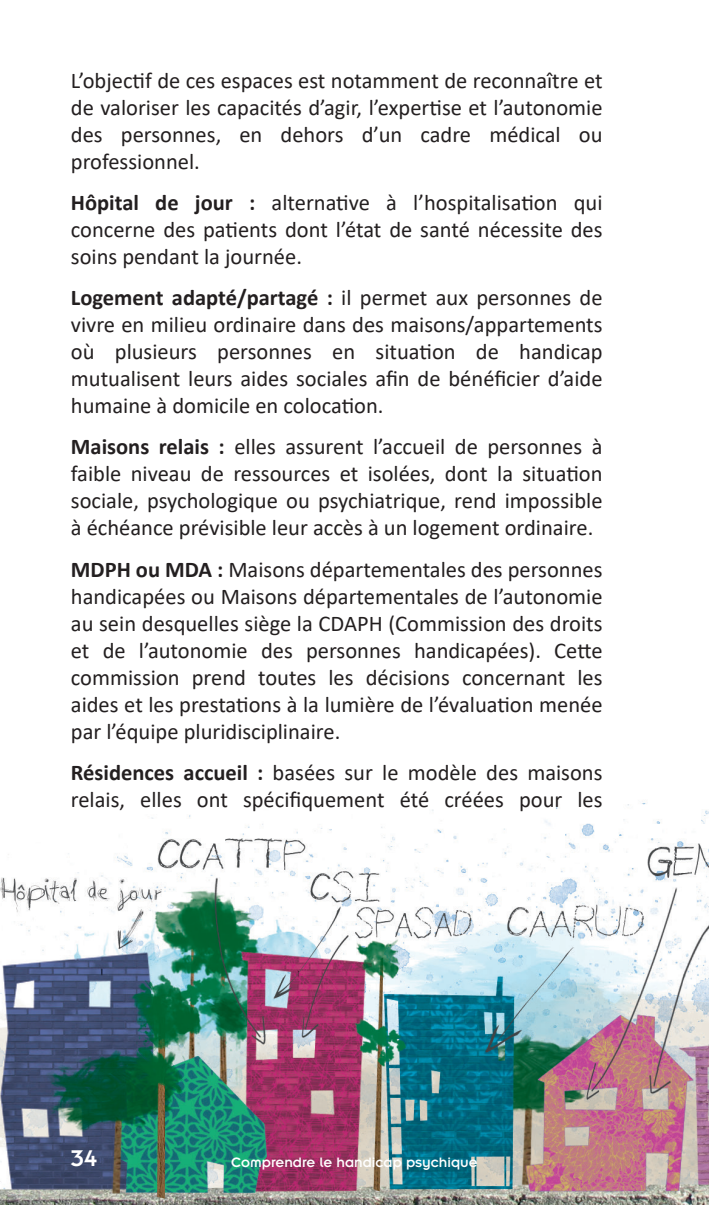
<style>
.page{position:relative;width:709px;height:1205px;background:#fff}
.page>*{position:absolute;margin:0;border:0;box-sizing:border-box;transform-origin:0 0}
.t1{font:25px "Insignia LT Std";color:#fff}
.t2{font:22.5px/27px "Calibri";color:#231f20;text-align:justify}
.t3{font:15px "Insignia LT Std";color:#fff}
.s1{font-weight:700}
</style>
<div class="page">
<img style="left:0;top:803px;width:709px;height:402px">
<p class="t2" style="left:71px;top:66px;width:533px">L’objectif de ces espaces est notamment de reconnaître et de valoriser les capacités d’agir, l’expertise et l’autonomie des personnes, en dehors d’un cadre médical ou professionnel.</p>
<p class="t2" style="left:71px;top:188px;width:533px"><span class="s1">Hôpital de jour :</span> alternative à l’hospitalisation qui concerne des patients dont l’état de santé nécessite des soins pendant la journée.</p>
<p class="t2" style="left:71px;top:284px;width:533px"><span class="s1">Logement adapté/partagé :</span> il permet aux personnes de vivre en milieu ordinaire dans des maisons/appartements où plusieurs personnes en situation de handicap mutualisent leurs aides sociales afin de bénéficier d’aide humaine à domicile en colocation.</p>
<p class="t2" style="left:71px;top:433px;width:533px"><span class="s1">Maisons relais :</span> elles assurent l’accueil de personnes à faible niveau de ressources et isolées, dont la situation sociale, psychologique ou psychiatrique, rend impossible à échéance prévisible leur accès à un logement ordinaire.</p>
<p class="t2" style="left:71px;top:555px;width:533px"><span class="s1">MDPH ou MDA :</span> Maisons départementales des personnes handicapées ou Maisons départementales de l’autonomie au sein desquelles siège la CDAPH (Commission des droits et de l’autonomie des personnes handicapées). Cette commission prend toutes les décisions concernant les aides et les prestations à la lumière de l’évaluation menée par l’équipe pluridisciplinaire.</p>
<p class="t2" style="left:71px;top:758px;width:533px"><span class="s1">Résidences accueil :</span> basées sur le modèle des maisons relais, elles ont spécifiquement été créées pour les</p>
<p class="t1" style="left:71px;top:1145px;width:28px">34</p>
<p class="t3" style="left:231px;top:1155px;width:248px">Comprendre le handicap psychique</p>
</div>
